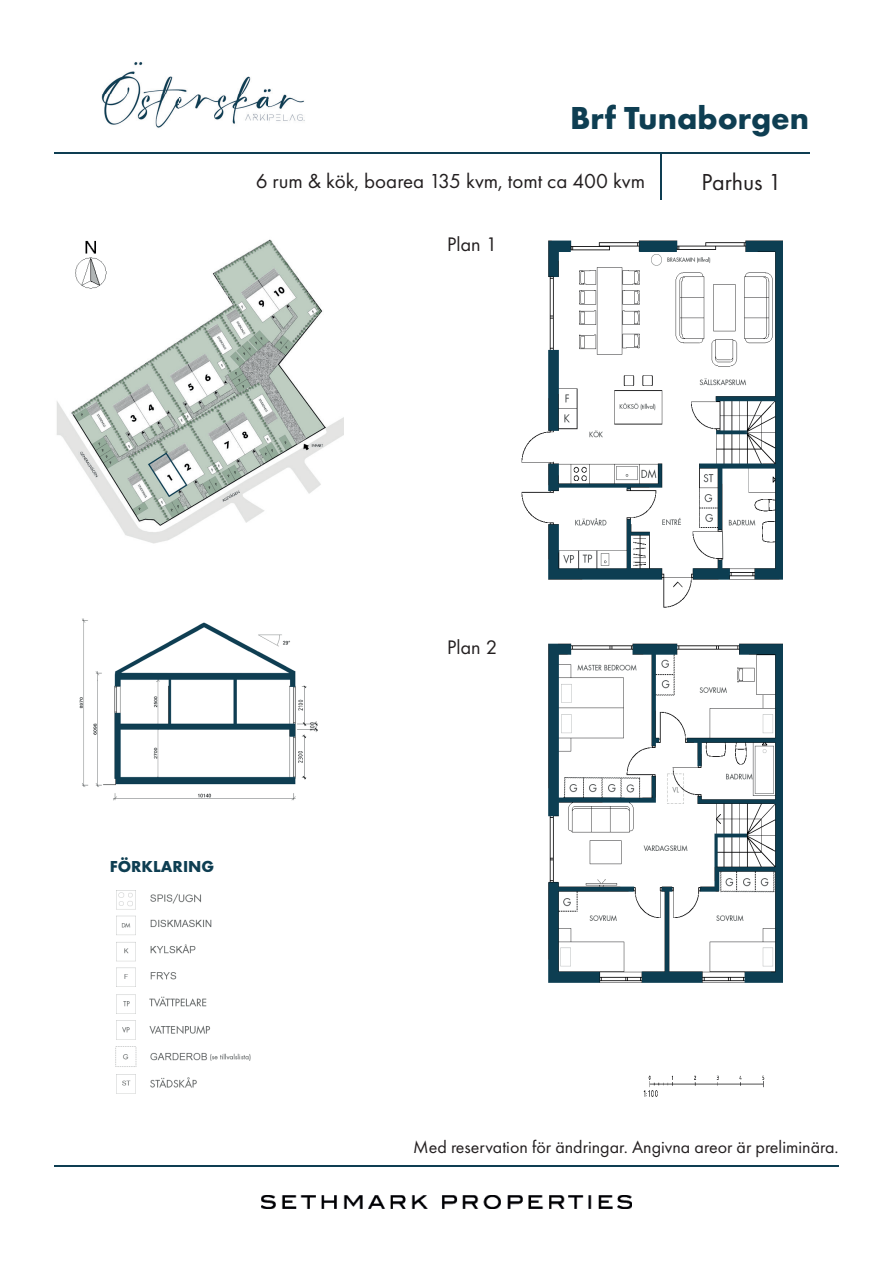
<style>
.page{position:relative;width:893px;height:1263px;background:#fff}
.page>*{position:absolute;margin:0;border:0;box-sizing:border-box;transform-origin:0 0}
.t1{font:700 33px "Futura PT";color:#0e3e52}
.t2{font:24px "Futura PT";color:#231f20}
.t3{font:21px "Futura PT";color:#231f20}
.t4{font:18px "Futura PT";color:#231f20}
.t5{font:18px "Futura Std";color:#231f20}
.t6{font:700 16.5px "Futura PT";color:#0e3e52}
</style>
<div class="page">
<hr style="left:54px;top:152px;width:755px;height:2px;background:#0e3e52">
<img style="left:101px;top:62px;width:204px;height:66px">
<hr style="left:661px;top:153px;width:1px;height:46px;background:#0e3e52">
<img style="left:521px;top:240px;width:261px;height:368px">
<img style="left:548px;top:643px;width:234px;height:340px">
<img style="left:643px;top:1075px;width:122px;height:22px">
<img style="left:79px;top:618px;width:239px;height:183px">
<img style="left:57px;top:239px;width:287px;height:305px">
<img style="left:115px;top:890px;width:136px;height:204px">
<img style="left:71px;top:239px;width:39px;height:54px">
<img style="left:262px;top:1195px;width:369px;height:14px">
<hr style="left:54px;top:1166px;width:785px;height:1px;background:#0e3e52">
<h1 class="t1" style="left:570px;top:96px;width:240px">Brf Tunaborgen</h1>
<p class="t3" style="left:256px;top:168px;width:391px">6 rum &amp; kök, boarea 135 kvm, tomt ca 400 kvm</p>
<h2 class="t2" style="left:702px;top:168px;width:82px">Parhus 1</h2>
<p class="t5" style="left:448px;top:233px;width:51px">Plan 1</p>
<p class="t6" style="left:110px;top:855px;width:106px">FÖRKLARING</p>
<p class="t5" style="left:448px;top:636px;width:51px">Plan 2</p>
<p class="t4" style="left:413px;top:1136px;width:427px">Med reservation för ändringar. Angivna areor är preliminära.</p>
</div>
